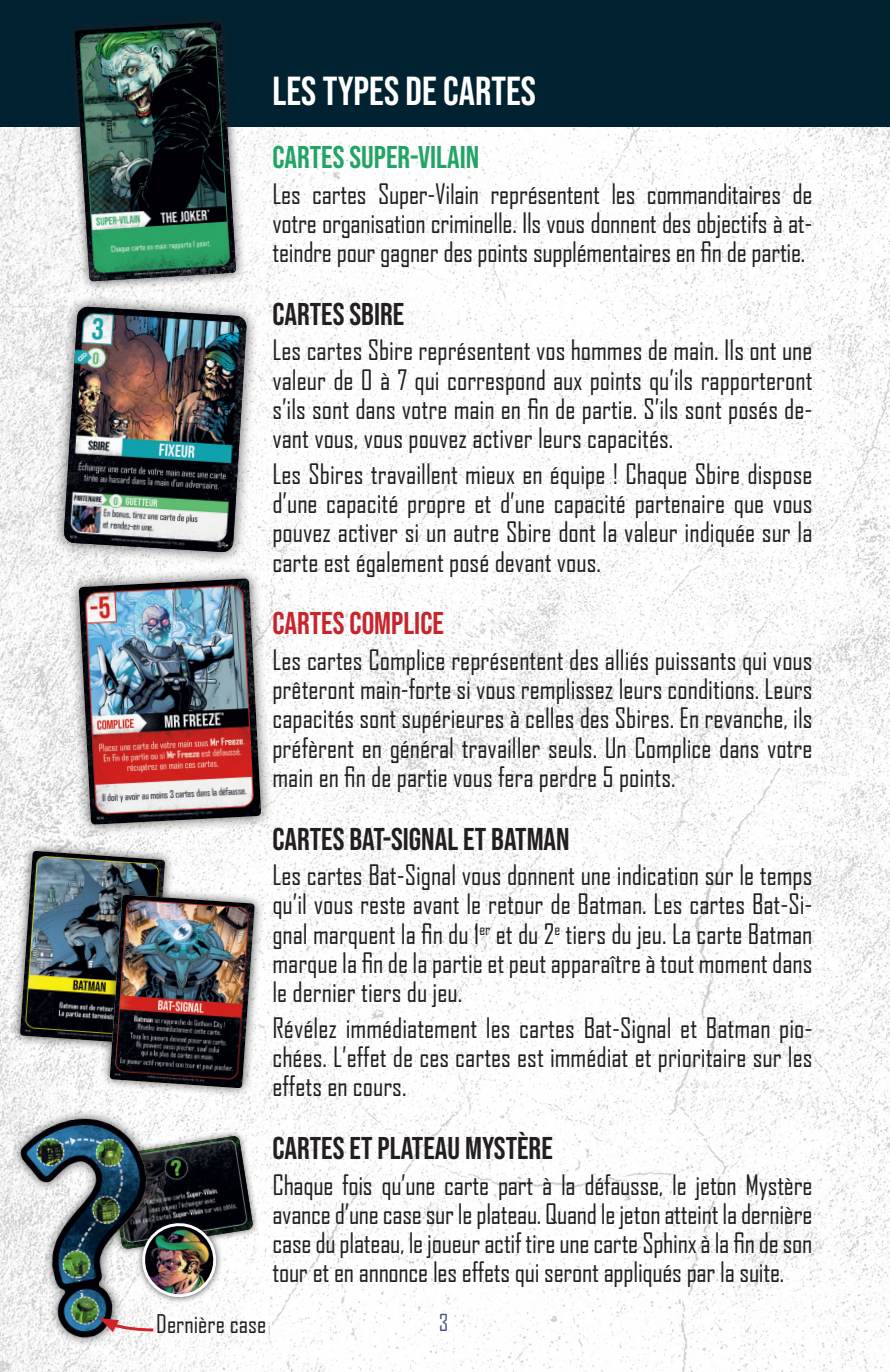
<style>
.page{position:relative;width:890px;height:1372px;background:#fff}
.page>*{position:absolute;margin:0;border:0;box-sizing:border-box;transform-origin:0 0}
.t1{font:40.5px "Bebas Neue";color:#fff}
.t2{font:31.5px "Bebas Neue";color:#231f20}
.t3{font:31.5px "Bebas Neue";color:#23a466}
.t4{font:31.5px "Bebas Neue";color:#c7242b}
.t5{font:27px/29.2px "Agency FB";color:#231f20;text-align:justify}
.t6{font:24.75px "Agency FB";color:#231f20}
.t7{font:22.5px "Agency FB";color:#2b2e6c}
</style>
<div class="page">
<img style="left:0;top:127px;width:889px;height:1245px">
<div style="left:0;top:0;width:889px;height:127px;background:#002231"></div>
<div style="left:51px;top:294px;width:208px;height:271px;background:#231f20;opacity:.75"></div>
<img style="left:64px;top:307px;width:183px;height:245px">
<div style="left:67px;top:567px;width:206px;height:269px;background:#231f20;opacity:.75"></div>
<img style="left:79px;top:578px;width:182px;height:247px">
<div style="left:65px;top:12px;width:180px;height:279px;background:#231f20;opacity:.75"></div>
<img style="left:74px;top:22px;width:162px;height:259px">
<div style="left:102px;top:1129px;width:157px;height:127px;background:#231f20;opacity:.75"></div>
<div style="left:11px;top:841px;width:163px;height:213px;background:#231f20;opacity:.75"></div>
<div style="left:100px;top:885px;width:164px;height:213px;background:#231f20;opacity:.75"></div>
<img style="left:20px;top:851px;width:234px;height:237px">
<img style="left:110px;top:895px;width:144px;height:193px">
<div style="left:135px;top:1216px;width:88px;height:88px;background:#231f20;opacity:.75"></div>
<img style="left:165px;top:1136px;width:88px;height:164px">
<img style="left:0;top:1103px;width:165px;height:251px">
<svg style="left:99px;top:1318px;width:57px;height:15px"></svg>
<p class="t1" style="left:272px;top:68px;width:265px">LES TYPES DE CARTES</p>
<p class="t3" style="left:272px;top:139px;width:208px">CARTES SUPER-VILAIN</p>
<p class="t5" style="left:272px;top:178px;width:541px">Les cartes Super-Vilain représentent les commanditaires de votre organisation criminelle. Ils vous donnent des objectifs à at&shy;teindre pour gagner des points supplémentaires en fin de partie.</p>
<p class="t2" style="left:272px;top:296px;width:133px">CARTES SBIRE</p>
<p class="t5" style="left:272px;top:335px;width:541px">Les cartes Sbire représentent vos hommes de main. Ils ont une valeur de 0 à 7 qui correspond aux points qu’ils rapporteront s’ils sont dans votre main en fin de partie. S’ils sont posés de&shy;vant vous, vous pouvez activer leurs capacités.</p>
<p class="t5" style="left:272px;top:459px;width:541px">Les Sbires travaillent mieux en équipe ! Chaque Sbire dispose d’une capacité propre et d’une capacité partenaire que vous pouvez activer si un autre Sbire dont la valeur indiquée sur la carte est également posé devant vous.</p>
<p class="t4" style="left:272px;top:605px;width:173px">CARTES COMPLICE</p>
<p class="t5" style="left:272px;top:645px;width:541px">Les cartes Complice représentent des alliés puissants qui vous prêteront main-forte si vous remplissez leurs conditions. Leurs capacités sont supérieures à celles des Sbires. En revanche, ils préfèrent en général travailler seuls. Un Complice dans votre main en fin de partie vous fera perdre 5 points.</p>
<p class="t2" style="left:272px;top:821px;width:299px">CARTES BAT-SIGNAL ET BATMAN</p>
<p class="t5" style="left:272px;top:860px;width:541px">Les cartes Bat-Signal vous donnent une indication sur le temps qu’il vous reste avant le retour de Batman. Les cartes Bat-Si&shy;gnal marquent la fin du 1<sup>er</sup> et du 2<sup>e</sup> tiers du jeu. La carte Batman marque la fin de la partie et peut apparaître à tout moment dans le dernier tiers du jeu.</p>
<p class="t5" style="left:272px;top:1012px;width:541px">Révélez immédiatement les cartes Bat-Signal et Batman pio&shy;chées. L’effet de ces cartes est immédiat et prioritaire sur les effets en cours.</p>
<p class="t2" style="left:272px;top:1130px;width:282px">CARTES ET PLATEAU MYSTÈRE</p>
<p class="t5" style="left:272px;top:1169px;width:541px">Chaque fois qu’une carte part à la défausse, le jeton Mystère avance d’une case sur le plateau. Quand le jeton atteint la dernière case du plateau, le joueur actif tire une carte Sphinx à la fin de son tour et en annonce les effets qui seront appliqués par la suite.</p>
<p class="t6" style="left:156px;top:1308px;width:111px">Dernière case</p>
<p class="t7" style="left:438px;top:1309px;width:11px">3</p>
</div>
